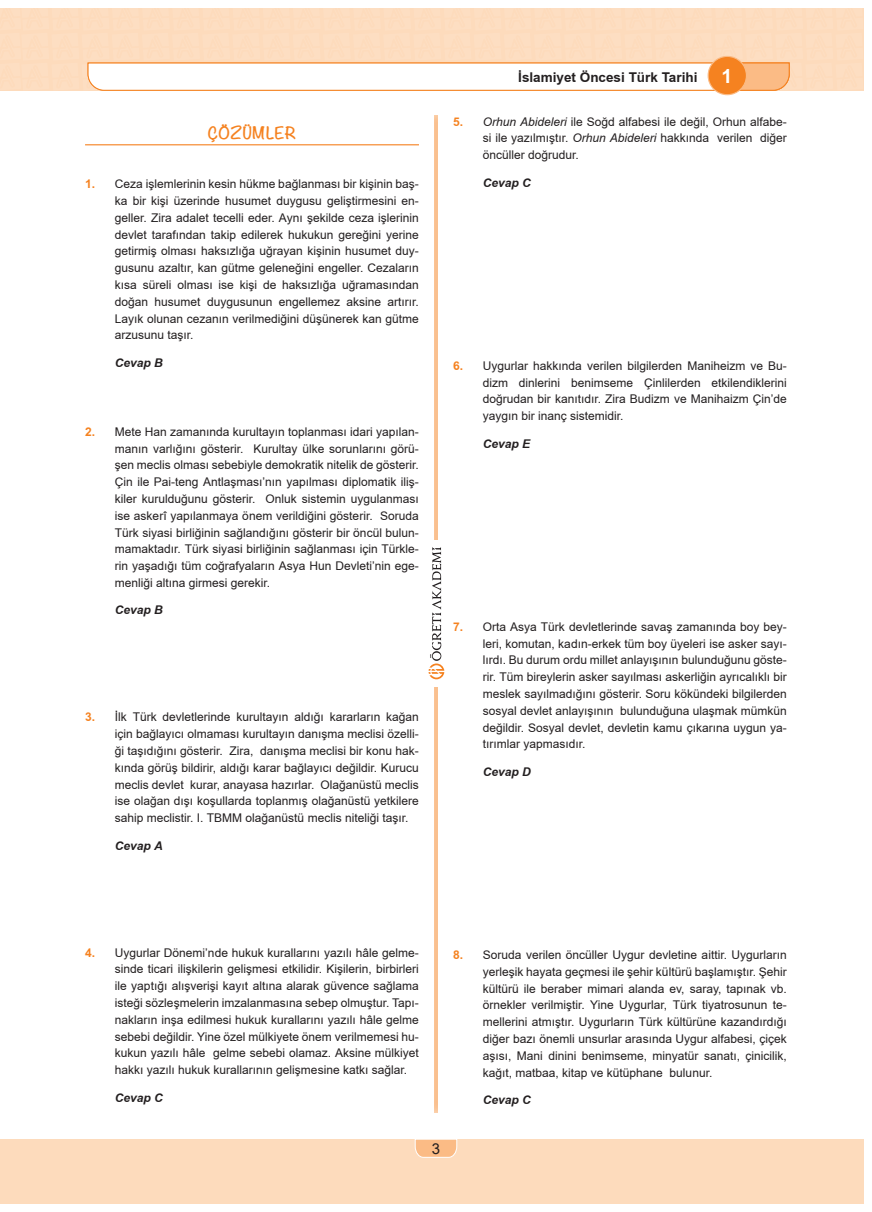
<style>
.page{position:relative;width:872px;height:1212px;background:#fff}
.page>*{position:absolute;margin:0;border:0;box-sizing:border-box;transform-origin:0 0}
.t1{font:700 15px "Noteworthy";letter-spacing:.02em;color:#f58220}
.t2{font:15px "TR Arial";color:#231f20}
.t3{font:700 13.5px "TR Arial";color:#231f20}
.t4{font:12px/16.8px "TR Arial";color:#231f20;text-align:justify}
.dogru_secenek{font:italic 700 12px "TR Arial";color:#231f20}
.s1{font-weight:700;color:#f58220}
.s2{font-size:19.5px;color:#fff}
.s3{font-style:italic}
</style>
<div class="page">
<div style="left:0;top:1139px;width:21px;height:64px;background:#fddbbc"></div>
<div style="left:21px;top:1139px;width:842px;height:64px;background:#fddbbc"></div>
<svg style="left:415px;top:1139px;width:42px;height:19px"></svg>
<svg style="left:0;top:8px;width:863px;height:83px"></svg>
<div style="left:708px;top:56px;width:38px;height:39px;background:#f58220;border-radius:50%"></div>
<div style="left:707px;top:56px;width:40px;height:39px;border:1px solid #fbbb85;border-radius:50%"></div>
<div style="left:425px;top:101px;width:15px;height:1025px;background:#fff;opacity:.75"></div>
<div style="left:428px;top:540px;width:16px;height:147px;background:#fff"></div>
<svg style="left:428px;top:547px;width:16px;height:132px"></svg>
<hr style="left:85px;top:144px;width:334px;height:1px;background:#f58220">
<p class="t1" style="left:208px;top:119px;width:90px">ÇÖZÜMLER</p>
<p class="t4" style="left:115px;top:176px;width:306px;text-indent:-30px"><span class="s1">1.</span> Ceza işlemlerinin kesin hükme bağlanması bir kişinin baş&shy;ka bir kişi üzerinde husumet duygusu geliştirmesini en&shy;geller. Zira adalet tecelli eder. Aynı şekilde ceza işlerinin devlet tarafından takip edilerek hukukun gereğini yerine getirmiş olması haksızlığa uğrayan kişinin husumet duy&shy;gusunu azaltır, kan gütme geleneğini engeller. Cezaların kısa süreli olması ise kişi de haksızlığa uğramasından doğan husumet duygusunun engellemez aksine artırır.<br>Layık olunan cezanın verilmediğini düşünerek kan gütme arzusunu taşır.</p>
<p class="dogru_secenek" style="left:115px;top:354px;width:50px">Cevap B</p>
<p class="t4" style="left:115px;top:423px;width:306px;text-indent:-30px"><span class="s1">2.</span> Mete Han zamanında kurultayın toplanması idari yapılan&shy;manın varlığını gösterir. Kurultay ülke sorunlarını görü&shy;şen meclis olması sebebiyle demokratik nitelik de gösterir.<br>Çin ile Pai-teng Antlaşması’nın yapılması diplomatik iliş&shy;kiler kurulduğunu gösterir. Onluk sistemin uygulanması ise askerî yapılanmaya önem verildiğini gösterir. Soruda Türk siyasi birliğinin sağlandığını gösterir bir öncül bulun&shy;mamaktadır. Türk siyasi birliğinin sağlanması için Türkle&shy;rin yaşadığı tüm coğrafyaların Asya Hun Devleti’nin ege&shy;menliği altına girmesi gerekir.</p>
<p class="dogru_secenek" style="left:115px;top:602px;width:50px">Cevap B</p>
<p class="t4" style="left:115px;top:709px;width:306px;text-indent:-30px"><span class="s1">3.</span> İlk Türk devletlerinde kurultayın aldığı kararların kağan için bağlayıcı olmaması kurultayın danışma meclisi özelli&shy;ği taşıdığını gösterir. Zira, danışma meclisi bir konu hak&shy;kında görüş bildirir, aldığı karar bağlayıcı değildir. Kurucu meclis devlet kurar, anayasa hazırlar. Olağanüstü meclis ise olağan dışı koşullarda toplanmış olağanüstü yetkilere sahip meclistir. I. TBMM olağanüstü meclis niteliği taşır.</p>
<p class="dogru_secenek" style="left:115px;top:837px;width:50px">Cevap A</p>
<p class="t3" style="left:518px;top:68px;width:216px">İslamiyet Öncesi Türk Tarihi <span class="s2">1</span></p>
<p class="t4" style="left:483px;top:113px;width:306px;text-indent:-30px"><span class="s1">5.</span> <span class="s3">Orhun Abideleri</span> ile Soğd alfabesi ile değil, Orhun alfabe&shy;si ile yazılmıştır. <span class="s3">Orhun Abideleri</span> hakkında verilen diğer öncüller doğrudur.</p>
<p class="dogru_secenek" style="left:483px;top:174px;width:50px">Cevap C</p>
<p class="t4" style="left:483px;top:357px;width:306px;text-indent:-30px"><span class="s1">6.</span> Uygurlar hakkında verilen bilgilerden Maniheizm ve Bu&shy;dizm dinlerini benimseme Çinlilerden etkilendiklerini doğrudan bir kanıtıdır. Zira Budizm ve Manihaizm Çin’de yaygın bir inanç sistemidir.</p>
<p class="dogru_secenek" style="left:483px;top:435px;width:49px">Cevap E</p>
<p class="t4" style="left:483px;top:618px;width:306px;text-indent:-30px"><span class="s1">7.</span> Orta Asya Türk devletlerinde savaş zamanında boy bey&shy;leri, komutan, kadın-erkek tüm boy üyeleri ise asker sayı&shy;lırdı. Bu durum ordu millet anlayışının bulunduğunu göste&shy;rir. Tüm bireylerin asker sayılması askerliğin ayrıcalıklı bir meslek sayılmadığını gösterir. Soru kökündeki bilgilerden sosyal devlet anlayışının bulunduğuna ulaşmak mümkün değildir. Sosyal devlet, devletin kamu çıkarına uygun ya&shy;tırımlar yapmasıdır.</p>
<p class="dogru_secenek" style="left:483px;top:763px;width:50px">Cevap D</p>
<p class="t4" style="left:115px;top:944px;width:306px;text-indent:-30px"><span class="s1">4.</span> Uygurlar Dönemi’nde hukuk kurallarını yazılı hâle gelme&shy;sinde ticari ilişkilerin gelişmesi etkilidir. Kişilerin, birbirleri ile yaptığı alışverişi kayıt altına alarak güvence sağlama isteği sözleşmelerin imzalanmasına sebep olmuştur. Tapı&shy;nakların inşa edilmesi hukuk kurallarını yazılı hâle gelme sebebi değildir. Yine özel mülkiyete önem verilmemesi hu&shy;kukun yazılı hâle gelme sebebi olamaz. Aksine mülkiyet hakkı yazılı hukuk kurallarının gelişmesine katkı sağlar.</p>
<p class="dogru_secenek" style="left:115px;top:1089px;width:50px">Cevap C</p>
<p class="t4" style="left:483px;top:946px;width:306px;text-indent:-30px"><span class="s1">8.</span> Soruda verilen öncüller Uygur devletine aittir. Uygurların yerleşik hayata geçmesi ile şehir kültürü başlamıştır. Şehir kültürü ile beraber mimari alanda ev, saray, tapınak vb. örnekler verilmiştir. Yine Uygurlar, Türk tiyatrosunun te&shy;mellerini atmıştır. Uygurların Türk kültürüne kazandırdığı diğer bazı önemli unsurlar arasında Uygur alfabesi, çiçek aşısı, Mani dinini benimseme, minyatür sanatı, çinicilik, kağıt, matbaa, kitap ve kütüphane bulunur.</p>
<p class="dogru_secenek" style="left:483px;top:1091px;width:50px">Cevap C</p>
<p class="t2" style="left:432px;top:1138px;width:10px">3</p>
</div>
